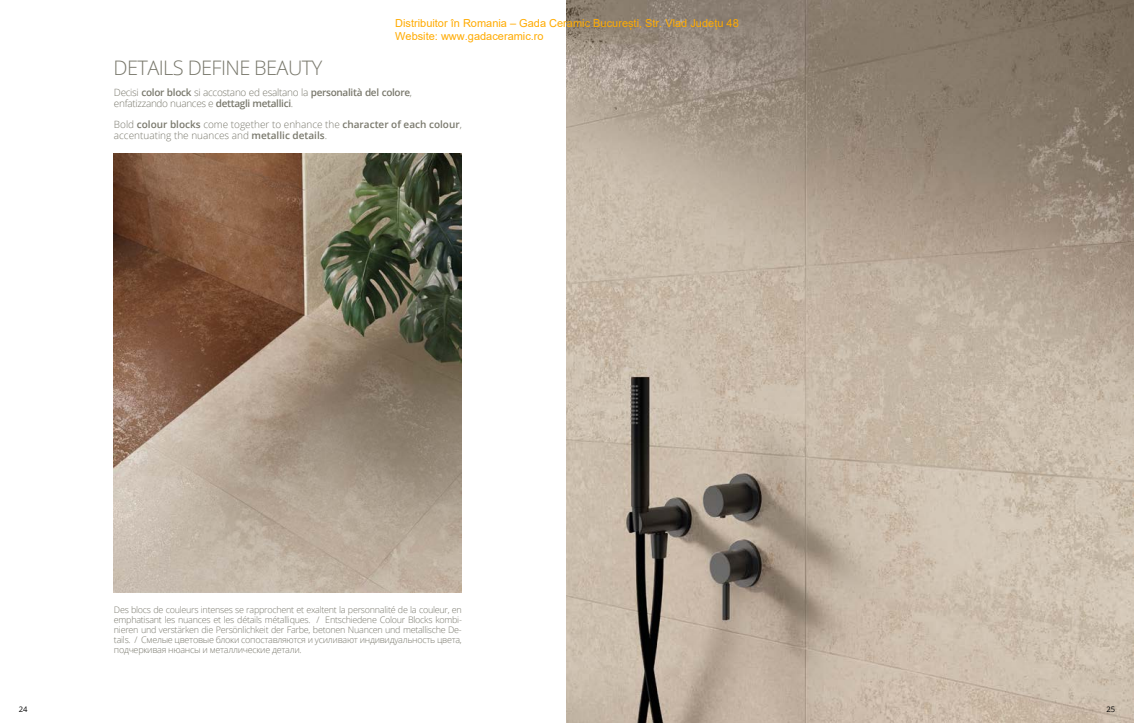
<style>
.page{position:relative;width:1134px;height:723px;background:#fff}
.page>*{position:absolute;margin:0;border:0;box-sizing:border-box;transform-origin:0 0}
.t1{font:300 20px "Open Sans";letter-spacing:-.03em;color:#79786c}
.t2{font:11px/13.2px "Arial";color:#ffab00}
.t3{font:300 10px/11px "Open Sans";color:#79786c}
.t4{font:300 10px/11px "Open Sans";letter-spacing:-.03em;color:#79786c}
.t5{font:300 9px/10px "Open Sans";letter-spacing:-.03em;color:#79786c;text-align:justify}
.t6{font:7.7px "Open Sans";color:#000}
.s1{font-weight:600}
</style>
<div class="page">
<img style="left:567px;top:0;width:567px;height:723px">
<img style="left:114px;top:153px;width:348px;height:439px">
<h1 class="t1" style="left:114px;top:54px;width:210px">DETAILS DEFINE BEAUTY</h1>
<p class="t2" style="left:395px;top:16px;width:345px">Distribuitor în Romania – Gada Ceramic București, Str. Vlad Județu 48<br>Website: www.gadaceramic.ro</p>
<p class="t4" style="left:114px;top:86px;width:300px">Decisi <span class="s1">color block</span> si accostano ed esaltano la <span class="s1">personalità del colore</span>, enfatizzando nuances e <span class="s1">dettagli metallici</span>.</p>
<p class="t3" style="left:114px;top:118px;width:349px">Bold <span class="s1">colour blocks</span> come together to enhance the <span class="s1">character of each colour</span>, accentuating the nuances and <span class="s1">metallic details</span>.</p>
<p class="t5" style="left:114px;top:604px;width:349px">Des blocs de couleurs intenses se rapprochent et exaltent la personnalité de la couleur, en emphatisant les nuances et les détails métalliques. / Entschiedene Colour Blocks kombi&shy;nieren und verstärken die Persönlichkeit der Farbe, betonen Nuancen und metallische De&shy;tails. / Смелые цветовые блоки сопоставляются и усиливают индивидуальность цвета, подчеркивая нюансы и металлические детали.</p>
<p class="t6" style="left:19px;top:704px;width:10px">24</p>
<p class="t6" style="left:1106px;top:704px;width:10px">25</p>
</div>
